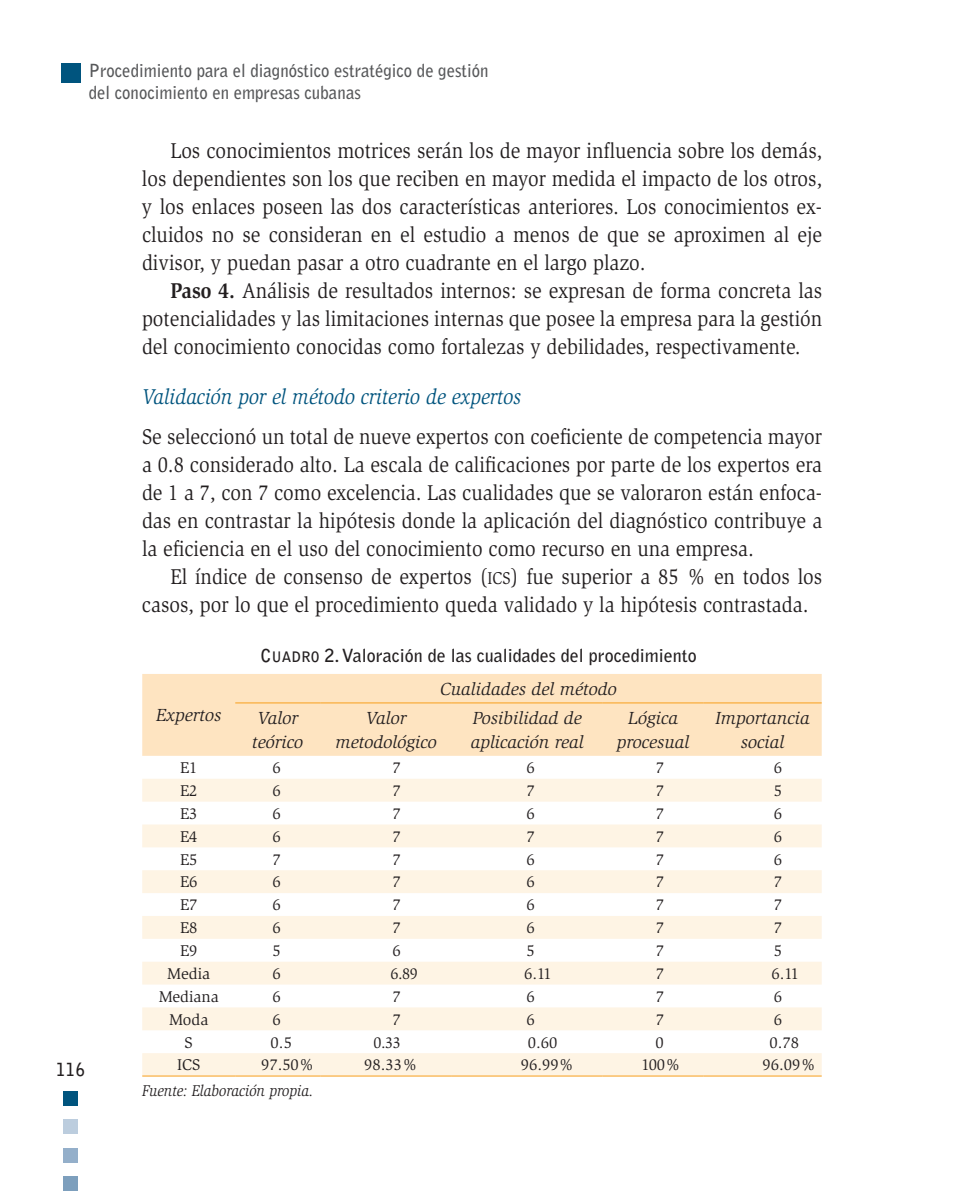
<style>
.page{position:relative;width:964px;height:1191px;background:#fff}
.page>*{position:absolute;margin:0;border:0;box-sizing:border-box;transform-origin:0 0}
.t1{font:22px/28px "Slimbach Std";color:#231f20;text-align:justify;scale:.9 1}
.t2{font:italic 22px "Slimbach Std";color:#00547e;scale:.9 1}
.t3{font:italic 18px/24px "Slimbach Std";color:#231f20;text-align:center}
.t4{font:700 18px/22px "Bell Gothic Std";color:#57585a;scale:.93 1}
.t5{font:700 18px "Bell Gothic Std";color:#231f20}
.t6{font:700 18px "Bell Gothic Std";color:#231f20;scale:.87 1}
.t7{font:16px "Slimbach Std";color:#231f20}
.t8{font:italic 16px "Slimbach Std";color:#231f20;scale:.9 1}
.s1{font-weight:700}
.s2{font-family:"Slimbach Std Book SC800";font-size:17.6px}
.s3{font-family:"Bell Gothic Std Bold SC800";font-weight:400}
.s4{font-family:"Bell Gothic Std Bold SC800";font-weight:400;font-size:14.4px}
</style>
<div class="page">
<div style="left:61px;top:63px;width:20px;height:20px;background:#00547e"></div>
<div style="left:64px;top:1091px;width:14px;height:14px;background:#00547e"></div>
<div style="left:64px;top:1176px;width:14px;height:15px;background:#7d9fbd"></div>
<div style="left:64px;top:1119px;width:14px;height:15px;background:#bccdde"></div>
<div style="left:64px;top:1148px;width:14px;height:14px;background:#94afca"></div>
<div style="left:142px;top:674px;width:680px;height:82px;background:#fee4c1"></div>
<svg style="left:142px;top:779px;width:680px;height:296px;fill:#fef4e4"></svg>
<hr style="left:142px;top:1075px;width:93px;height:1px;background:#f89f1c">
<hr style="left:235px;top:1075px;width:85px;height:1px;background:#f89f1c">
<hr style="left:320px;top:1075px;width:132px;height:1px;background:#f89f1c">
<hr style="left:452px;top:1075px;width:151px;height:1px;background:#f89f1c">
<hr style="left:603px;top:1075px;width:100px;height:1px;background:#f89f1c">
<hr style="left:703px;top:1075px;width:119px;height:1px;background:#f89f1c">
<hr style="left:235px;top:702px;width:85px;height:1px;background:#f89f1c">
<hr style="left:320px;top:702px;width:132px;height:1px;background:#f89f1c">
<hr style="left:452px;top:702px;width:151px;height:1px;background:#f89f1c">
<hr style="left:603px;top:702px;width:100px;height:1px;background:#f89f1c">
<hr style="left:703px;top:702px;width:119px;height:1px;background:#f89f1c">
<p class="t4" style="left:89px;top:59px;width:431px">Procedimiento para el diagnóstico estratégico de gestión del conocimiento en empresas cubanas</p>
<p class="t1" style="left:142px;top:136px;width:757px;text-indent:28px">Los conocimientos motrices serán los de mayor influencia sobre los demás, los dependientes son los que reciben en mayor medida el impacto de los otros, y los enlaces poseen las dos características anteriores. Los conocimientos ex&shy;cluidos no se consideran en el estudio a menos de que se aproximen al eje divisor, y puedan pasar a otro cuadrante en el largo plazo.</p>
<p class="t1" style="left:142px;top:276px;width:757px;text-indent:28px"><span class="s1">Paso 4.</span> Análisis de resultados internos: se expresan de forma concreta las potencialidades y las limitaciones internas que posee la empresa para la gestión del conocimiento conocidas como fortalezas y debilidades, respectivamente.</p>
<p class="t2" style="left:142px;top:384px;width:423px">Validación por el método criterio de expertos</p>
<p class="t1" style="left:142px;top:422px;width:757px">Se seleccionó un total de nueve expertos con coeficiente de competencia mayor a 0.8 considerado alto. La escala de calificaciones por parte de los expertos era de 1 a 7, con 7 como excelencia. Las cualidades que se valoraron están enfoca&shy;das en contrastar la hipótesis donde la aplicación del diagnóstico contribuye a la eficiencia en el uso del conocimiento como recurso en una empresa.</p>
<p class="t1" style="left:142px;top:562px;width:757px;text-indent:28px">El índice de consenso de expertos (<span class="s2">ics</span>) fue superior a 85 % en todos los casos, por lo que el procedimiento queda validado y la hipótesis contrastada.</p>
<p class="t5" style="left:260px;top:644px;width:438px"><span class="s3">C</span><span class="s4">UADRO</span> 2. Valoración de las cualidades del procedimiento</p>
<p class="t6" style="left:56px;top:1058px;width:34px">116</p>
<p class="t3" style="left:156px;top:703px;width:67px">Expertos</p>
<p class="t3" style="left:440px;top:677px;width:178px">Cualidades del método</p>
<p class="t3" style="left:252px;top:706px;width:52px;text-align:left">Valor teórico</p>
<p class="t3" style="left:335px;top:706px;width:103px">Valor metodológico</p>
<p class="t3" style="left:471px;top:706px;width:115px;text-align:left">Posibilidad de aplicación real</p>
<p class="t3" style="left:617px;top:706px;width:74px">Lógica procesual</p>
<p class="t3" style="left:715px;top:706px;width:96px">Importancia social</p>
<p class="t7" style="left:180px;top:758px;width:19px">E1</p>
<p class="t7" style="left:272px;top:758px;width:10px">6</p>
<p class="t7" style="left:392px;top:758px;width:10px">7</p>
<p class="t7" style="left:526px;top:758px;width:10px">6</p>
<p class="t7" style="left:656px;top:758px;width:10px">7</p>
<p class="t7" style="left:774px;top:758px;width:10px">6</p>
<p class="t7" style="left:180px;top:781px;width:19px">E2</p>
<p class="t7" style="left:272px;top:781px;width:10px">6</p>
<p class="t7" style="left:392px;top:781px;width:10px">7</p>
<p class="t7" style="left:526px;top:781px;width:10px">7</p>
<p class="t7" style="left:656px;top:781px;width:10px">7</p>
<p class="t7" style="left:774px;top:781px;width:10px">5</p>
<p class="t7" style="left:180px;top:804px;width:19px">E3</p>
<p class="t7" style="left:272px;top:804px;width:10px">6</p>
<p class="t7" style="left:392px;top:804px;width:10px">7</p>
<p class="t7" style="left:526px;top:804px;width:10px">6</p>
<p class="t7" style="left:656px;top:804px;width:10px">7</p>
<p class="t7" style="left:774px;top:804px;width:10px">6</p>
<p class="t7" style="left:180px;top:827px;width:19px">E4</p>
<p class="t7" style="left:272px;top:827px;width:10px">6</p>
<p class="t7" style="left:392px;top:827px;width:10px">7</p>
<p class="t7" style="left:526px;top:827px;width:10px">7</p>
<p class="t7" style="left:656px;top:827px;width:10px">7</p>
<p class="t7" style="left:774px;top:827px;width:10px">6</p>
<p class="t7" style="left:180px;top:850px;width:19px">E5</p>
<p class="t7" style="left:272px;top:850px;width:10px">7</p>
<p class="t7" style="left:392px;top:850px;width:10px">7</p>
<p class="t7" style="left:526px;top:850px;width:10px">6</p>
<p class="t7" style="left:656px;top:850px;width:10px">7</p>
<p class="t7" style="left:774px;top:850px;width:10px">6</p>
<p class="t7" style="left:180px;top:873px;width:19px">E6</p>
<p class="t7" style="left:272px;top:873px;width:10px">6</p>
<p class="t7" style="left:392px;top:873px;width:10px">7</p>
<p class="t7" style="left:526px;top:873px;width:10px">6</p>
<p class="t7" style="left:656px;top:873px;width:10px">7</p>
<p class="t7" style="left:774px;top:873px;width:10px">7</p>
<p class="t7" style="left:180px;top:896px;width:19px">E7</p>
<p class="t7" style="left:272px;top:896px;width:10px">6</p>
<p class="t7" style="left:392px;top:896px;width:10px">7</p>
<p class="t7" style="left:526px;top:896px;width:10px">6</p>
<p class="t7" style="left:656px;top:896px;width:10px">7</p>
<p class="t7" style="left:774px;top:896px;width:10px">7</p>
<p class="t7" style="left:180px;top:918px;width:19px">E8</p>
<p class="t7" style="left:272px;top:918px;width:10px">6</p>
<p class="t7" style="left:392px;top:918px;width:10px">7</p>
<p class="t7" style="left:526px;top:918px;width:10px">6</p>
<p class="t7" style="left:656px;top:918px;width:10px">7</p>
<p class="t7" style="left:774px;top:918px;width:10px">7</p>
<p class="t7" style="left:180px;top:941px;width:19px">E9</p>
<p class="t7" style="left:272px;top:941px;width:10px">5</p>
<p class="t7" style="left:392px;top:941px;width:10px">6</p>
<p class="t7" style="left:526px;top:941px;width:10px">5</p>
<p class="t7" style="left:656px;top:941px;width:10px">7</p>
<p class="t7" style="left:774px;top:941px;width:10px">5</p>
<p class="t7" style="left:167px;top:964px;width:44px">Media</p>
<p class="t7" style="left:272px;top:964px;width:10px">6</p>
<p class="t7" style="left:390px;top:964px;width:29px">6.89</p>
<p class="t7" style="left:524px;top:964px;width:29px">6.11</p>
<p class="t7" style="left:656px;top:964px;width:10px">7</p>
<p class="t7" style="left:771px;top:964px;width:29px">6.11</p>
<p class="t7" style="left:159px;top:987px;width:62px">Mediana</p>
<p class="t7" style="left:272px;top:987px;width:10px">6</p>
<p class="t7" style="left:392px;top:987px;width:10px">7</p>
<p class="t7" style="left:526px;top:987px;width:10px">6</p>
<p class="t7" style="left:656px;top:987px;width:10px">7</p>
<p class="t7" style="left:774px;top:987px;width:10px">6</p>
<p class="t7" style="left:169px;top:1010px;width:41px">Moda</p>
<p class="t7" style="left:272px;top:1010px;width:10px">6</p>
<p class="t7" style="left:392px;top:1010px;width:10px">7</p>
<p class="t7" style="left:526px;top:1010px;width:10px">6</p>
<p class="t7" style="left:656px;top:1010px;width:10px">7</p>
<p class="t7" style="left:774px;top:1010px;width:10px">6</p>
<p class="t7" style="left:185px;top:1033px;width:10px">S</p>
<p class="t7" style="left:271px;top:1033px;width:23px">0.5</p>
<p class="t7" style="left:373px;top:1033px;width:29px">0.33</p>
<p class="t7" style="left:528px;top:1033px;width:31px">0.60</p>
<p class="t7" style="left:656px;top:1033px;width:10px">0</p>
<p class="t7" style="left:769px;top:1033px;width:31px">0.78</p>
<p class="t7" style="left:177px;top:1055px;width:25px">ICS</p>
<p class="t7" style="left:261px;top:1055px;width:55px">97.50%</p>
<p class="t7" style="left:364px;top:1055px;width:55px">98.33%</p>
<p class="t7" style="left:521px;top:1055px;width:55px">96.99%</p>
<p class="t7" style="left:641px;top:1055px;width:41px">100%</p>
<p class="t7" style="left:762px;top:1055px;width:55px">96.09%</p>
<p class="t8" style="left:142px;top:1081px;width:192px">Fuente: Elaboración propia.</p>
</div>
